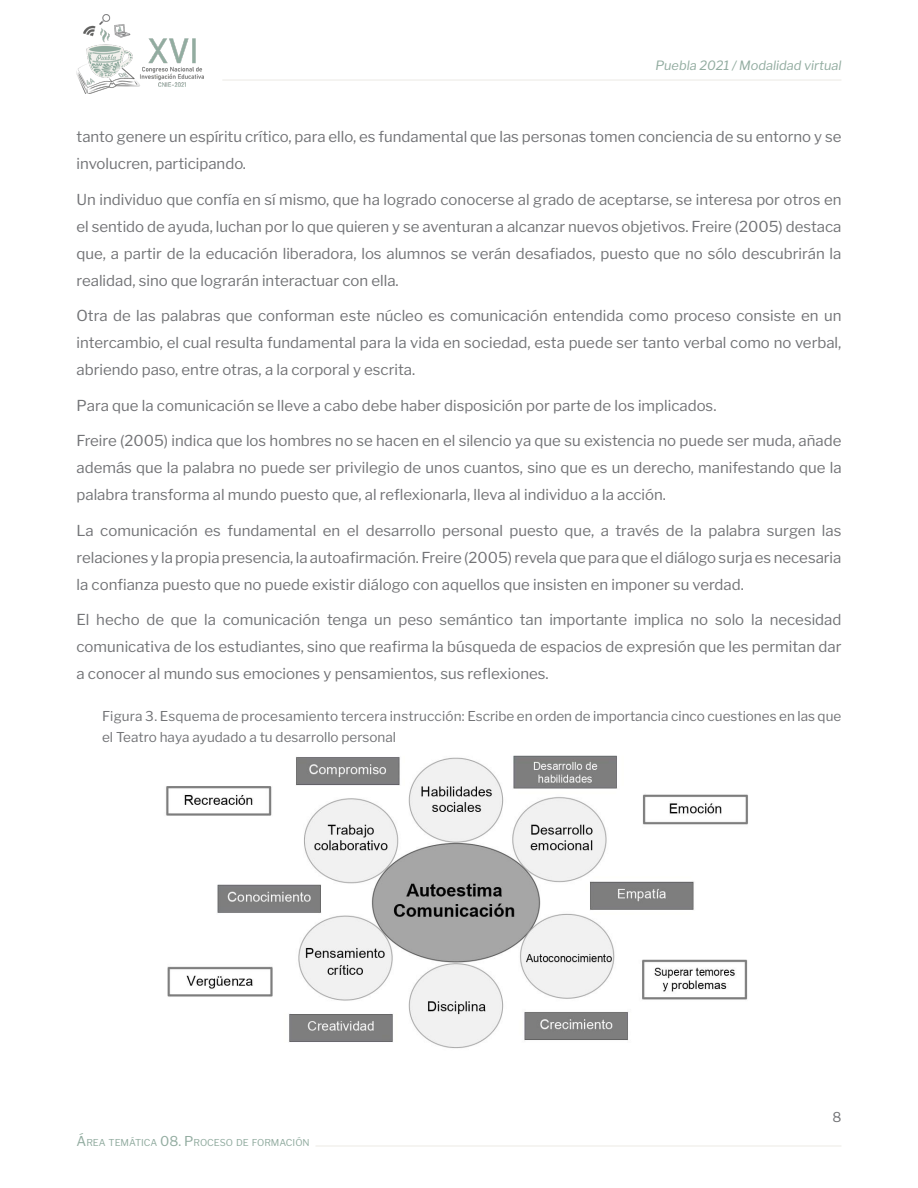
<style>
.page{position:relative;width:918px;height:1188px;background:#fff}
.page>*{position:absolute;margin:0;border:0;box-sizing:border-box;transform-origin:0 0}
.parrafo_general{font:15px/27px "Libre Franklin";color:#727376;text-align:justify}
.PIES_DE_IMAGEN{font:13.5px/21px "Libre Franklin";color:#727376}
.t1{font:13.5px "Libre Franklin";color:#727376}
.t2{font:italic 12.75px "Libre Franklin";color:#92aca0}
.t3{font:9.45px "Libre Franklin";color:#92aca0}
.s1{font-size:13.5px}
</style>
<div class="page">
<hr style="left:222px;top:79px;width:619px;height:2px;background:#f2f1ed">
<img style="left:77px;top:15px;width:126px;height:79px">
<hr style="left:315px;top:1145px;width:526px;height:2px;background:#f2f1ed">
<img style="left:166px;top:755px;width:582px;height:294px">
<p class="t2" style="left:655px;top:58px;width:187px">Puebla 2021 / Modalidad virtual</p>
<p class="parrafo_general" style="left:77px;top:123px;width:766px">tanto genere un espíritu crítico, para ello, es fundamental que las personas tomen conciencia de su entorno y se involucren, participando.</p>
<p class="parrafo_general" style="left:77px;top:186px;width:767px">Un individuo que confía en sí mismo, que ha logrado conocerse al grado de aceptarse, se interesa por otros en el sentido de ayuda, luchan por lo que quieren y se aventuran a alcanzar nuevos objetivos. Freire (2005) destaca que, a partir de la educación liberadora, los alumnos se verán desafiados, puesto que no sólo descubrirán la realidad, sino que lograrán interactuar con ella.</p>
<p class="parrafo_general" style="left:77px;top:302px;width:766px">Otra de las palabras que conforman este núcleo es comunicación entendida como proceso consiste en un intercambio, el cual resulta fundamental para la vida en sociedad, esta puede ser tanto verbal como no verbal, abriendo paso, entre otras, a la corporal y escrita.</p>
<p class="parrafo_general" style="left:77px;top:392px;width:641px">Para que la comunicación se lleve a cabo debe haber disposición por parte de los implicados.</p>
<p class="parrafo_general" style="left:77px;top:427px;width:767px">Freire (2005) indica que los hombres no se hacen en el silencio ya que su existencia no puede ser muda, añade además que la palabra no puede ser privilegio de unos cuantos, sino que es un derecho, manifestando que la palabra transforma al mundo puesto que, al reflexionarla, lleva al individuo a la acción.</p>
<p class="parrafo_general" style="left:77px;top:517px;width:766px">La comunicación es fundamental en el desarrollo personal puesto que, a través de la palabra surgen las relaciones y la propia presencia, la autoafirmación. Freire (2005) revela que para que el diálogo surja es necesaria la confianza puesto que no puede existir diálogo con aquellos que insisten en imponer su verdad.</p>
<p class="parrafo_general" style="left:77px;top:606px;width:766px">El hecho de que la comunicación tenga un peso semántico tan importante implica no solo la necesidad comunicativa de los estudiantes, sino que reafirma la búsqueda de espacios de expresión que les permitan dar a conocer al mundo sus emociones y pensamientos, sus reflexiones.</p>
<p class="PIES_DE_IMAGEN" style="left:102px;top:705px;width:741px">Figura 3. Esquema de procesamiento tercera instrucción: Escribe en orden de importancia cinco cuestiones en las que el Teatro haya ayudado a tu desarrollo personal</p>
<p class="t3" style="left:77px;top:1137px;width:235px"><span class="s1">Á</span>REA TEMÁTICA <span class="s1">08. P</span>ROCESO DE FORMACIÓN</p>
<p class="t1" style="left:832px;top:1109px;width:11px">8</p>
</div>
